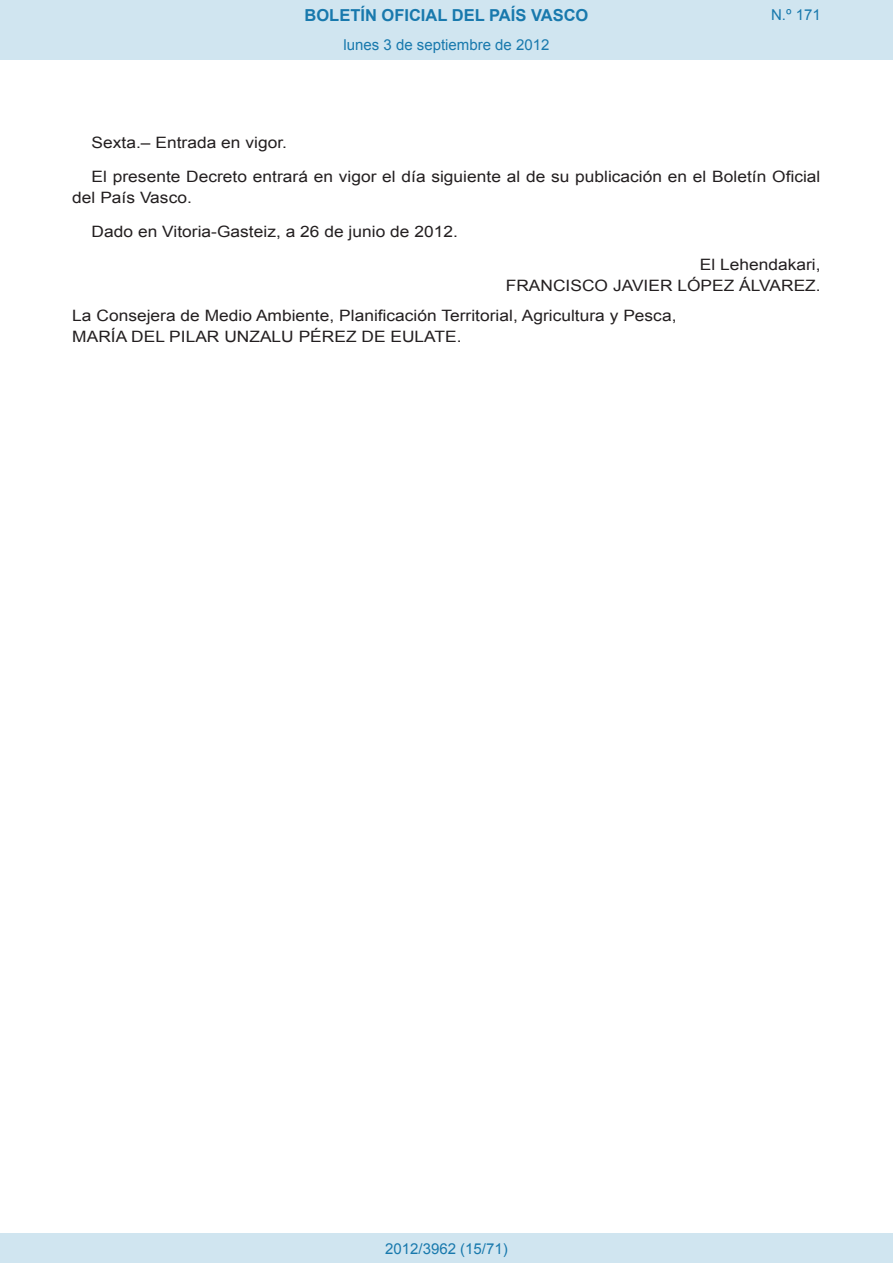
<style>
.page{position:relative;width:893px;height:1263px;background:#fff}
.page>*{position:absolute;margin:0;border:0;box-sizing:border-box;transform-origin:0 0}
.t1{font:700 16.5px "Arial";color:#1879ad}
.BOPVDetalle{font:15.6px/21px "Arial";color:#231f20;scale:1.11 1}
.BOPVFirmaPuesto{font:15.6px "Arial";color:#231f20;scale:1.11 1}
.BOPVFirmaLugFec{font:15.6px "Arial";color:#231f20;scale:1.11 1}
.BOPVFirmaNombre{font:15.6px "Arial";color:#231f20;scale:1.11 1}
.BOPVNombreLehen2{font:15.6px "Arial";color:#231f20;scale:1.11 1}
.BOPVPuestoLehen2{font:15.6px "Arial";color:#231f20;scale:1.11 1}
.Paginacion_Centro{font:15px "Arial";color:#1879ad}
</style>
<div class="page">
<div style="left:0;top:0;width:893px;height:60px;background:#d0e5f0"></div>
<div style="left:0;top:1233px;width:893px;height:30px;background:#d0e5f0"></div>
<p class="t1" style="left:305px;top:4px;width:285px">BOLETÍN OFICIAL DEL PAÍS VASCO</p>
<p class="Paginacion_Centro" style="left:343px;top:35px;width:207px">lunes 3 de septiembre de 2012</p>
<p class="Paginacion_Centro" style="left:771px;top:5px;width:51px">N.º 171</p>
<p class="BOPVDetalle" style="left:92px;top:132px;width:178px">Sexta.– Entrada en vigor.</p>
<p class="BOPVDetalle" style="left:72px;top:166px;width:675px;text-indent:19px">El presente Decreto entrará en vigor el día siguiente al de su publicación en el Boletín Oficial del País Vasco.</p>
<p class="BOPVFirmaLugFec" style="left:92px;top:221px;width:331px">Dado en Vitoria-Gasteiz, a 26 de junio de 2012.</p>
<p class="BOPVPuestoLehen2" style="left:700px;top:255px;width:110px">El Lehendakari,</p>
<p class="BOPVNombreLehen2" style="left:506px;top:276px;width:285px">FRANCISCO JAVIER LÓPEZ ÁLVAREZ.</p>
<p class="BOPVFirmaPuesto" style="left:72px;top:305px;width:546px">La Consejera de Medio Ambiente, Planificación Territorial, Agricultura y Pesca,</p>
<p class="BOPVFirmaNombre" style="left:72px;top:326px;width:352px">MARÍA DEL PILAR UNZALU PÉREZ DE EULATE.</p>
<p class="Paginacion_Centro" style="left:385px;top:1238px;width:124px">2012/3962 (15/71)</p>
</div>
